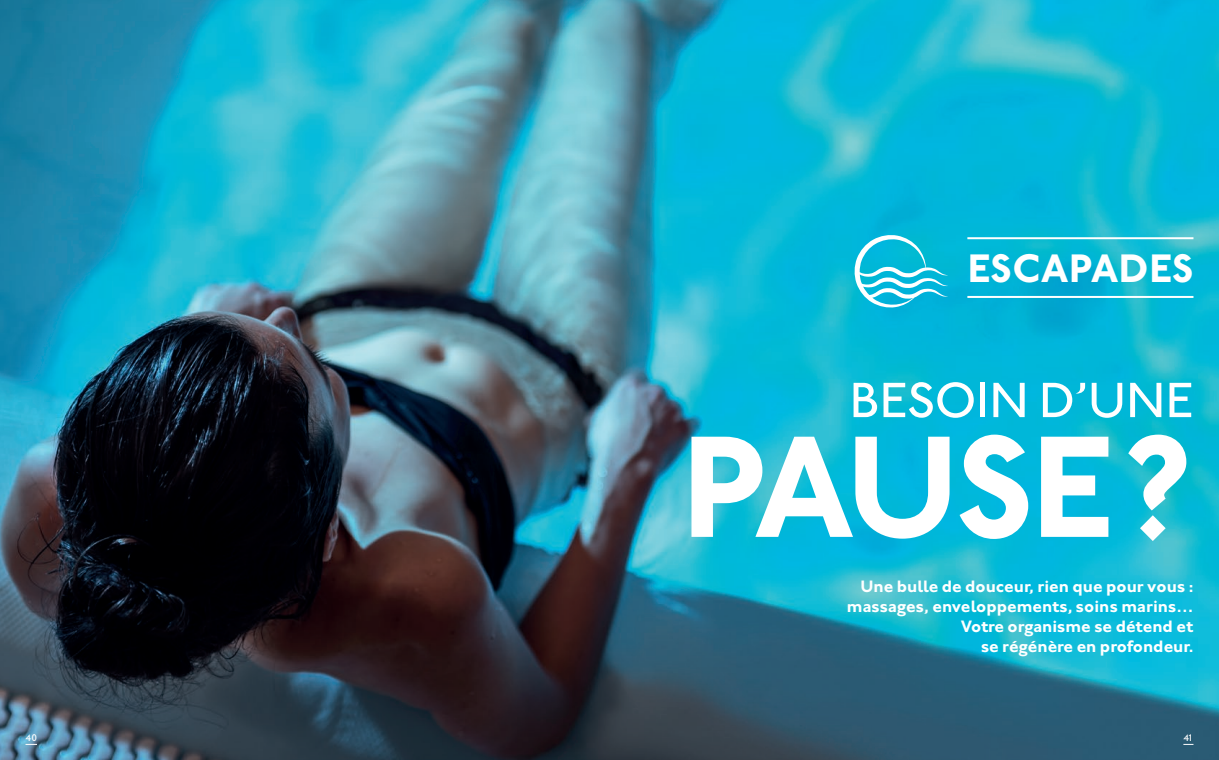
<style>
.page{position:relative;width:1219px;height:760px;background:#fff}
.page>*{position:absolute;margin:0;border:0;box-sizing:border-box;transform-origin:0 0}
.t1{font:700 149px "Johnston Valdys";letter-spacing:-.055em;color:#fff}
.t2{font:500 51px "Johnston Valdys";color:#fff}
.t3{font:700 41px "Johnston Valdys";color:#fff}
.t4{font:700 17px/20px "Johnston Valdys";color:#fff;text-align:right}
.t5{font:500 10px "Johnston Valdys";color:#fff}
</style>
<div class="page">
<img style="left:0;top:0;width:1219px;height:760px">
<svg style="left:855px;top:235px;width:93px;height:73px"></svg>
<hr style="left:967px;top:237px;width:226px;height:2px;background:#fff">
<hr style="left:967px;top:296px;width:226px;height:2px;background:#fff">
<h3 class="t3" style="left:967px;top:243px;width:228px">ESCAPADES</h3>
<h2 class="t2" style="left:850px;top:370px;width:345px">BESOIN D’UNE</h2>
<h1 class="t1" style="left:680px;top:397px;width:515px">PAUSE?</h1>
<p class="t4" style="left:847px;top:577px;width:348px">Une bulle de douceur, rien que pour vous : massages, enveloppements, soins marins… Votre organisme se détend et<br>se régénère en profondeur.</p>
<p class="t5" style="left:26px;top:732px;width:13px">40</p>
<p class="t5" style="left:1183px;top:732px;width:12px">41</p>
</div>
